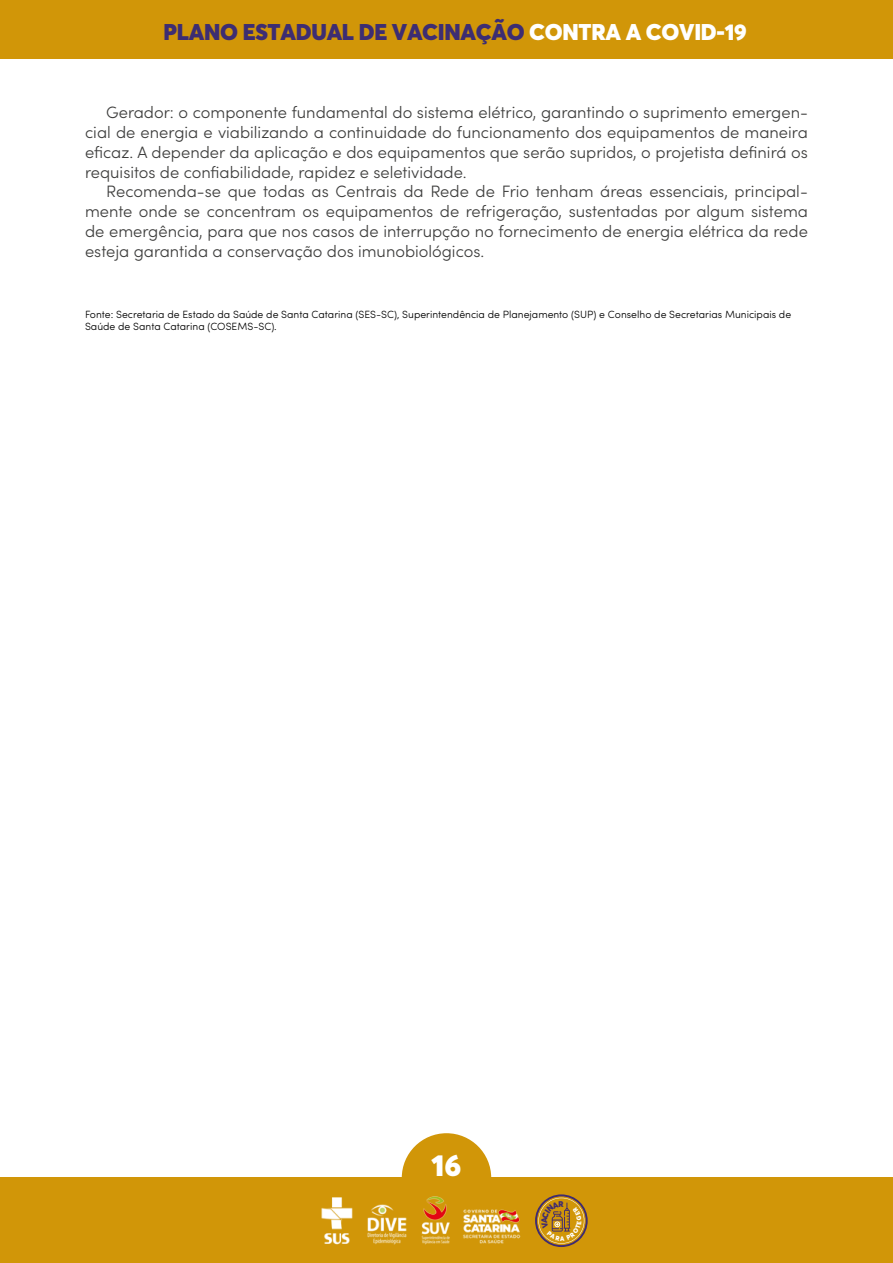
<style>
.page{position:relative;width:893px;height:1263px;background:#fff}
.page>*{position:absolute;margin:0;border:0;box-sizing:border-box;transform-origin:0 0}
.t1{font:900 30px "Averta";color:#fff}
.t2{font:900 22.5px "Averta";letter-spacing:-.015em;color:#3d2d72}
.t3{font:300 16.5px/19.8px "Sofia Pro";color:#3c3c3b;text-align:justify}
.t4{font:300 10.5px/12.6px "Sofia Pro Soft";color:#000}
.s1{color:#fff}
</style>
<div class="page">
<div style="left:0;top:1178px;width:893px;height:85px;background:#d19608"></div>
<div style="left:402px;top:1133px;width:89px;height:90px;background:#d19608;border-radius:50%"></div>
<div style="left:0;top:0;width:893px;height:59px;background:#d19608"></div>
<img style="left:321px;top:1196px;width:200px;height:49px">
<svg style="left:535px;top:1194px;width:53px;height:53px"></svg>
<h2 class="t2" style="left:164px;top:17px;width:585px">PLANO ESTADUAL DE VACINAÇÃO <span class="s1">CONTRA A COVID-19</span></h2>
<p class="t3" style="left:85px;top:102px;width:724px;text-indent:21px">Gerador: o componente fundamental do sistema elétrico, garantindo o suprimento emergen&shy;cial de energia e viabilizando a continuidade do funcionamento dos equipamentos de maneira eficaz. A depender da aplicação e dos equipamentos que serão supridos, o projetista definirá os requisitos de confiabilidade, rapidez e seletividade.</p>
<p class="t3" style="left:85px;top:181px;width:724px;text-indent:21px">Recomenda-se que todas as Centrais da Rede de Frio tenham áreas essenciais, principal&shy;mente onde se concentram os equipamentos de refrigeração, sustentadas por algum sistema de emergência, para que nos casos de interrupção no fornecimento de energia elétrica da rede esteja garantida a conservação dos imunobiológicos.</p>
<p class="t4" style="left:85px;top:307px;width:708px">Fonte: Secretaria de Estado da Saúde de Santa Catarina (SES-SC), Superintendência de Planejamento (SUP) e Conselho de Secretarias Municipais de<br>Saúde de Santa Catarina (COSEMS-SC).</p>
<h1 class="t1" style="left:432px;top:1146px;width:31px">16</h1>
</div>
